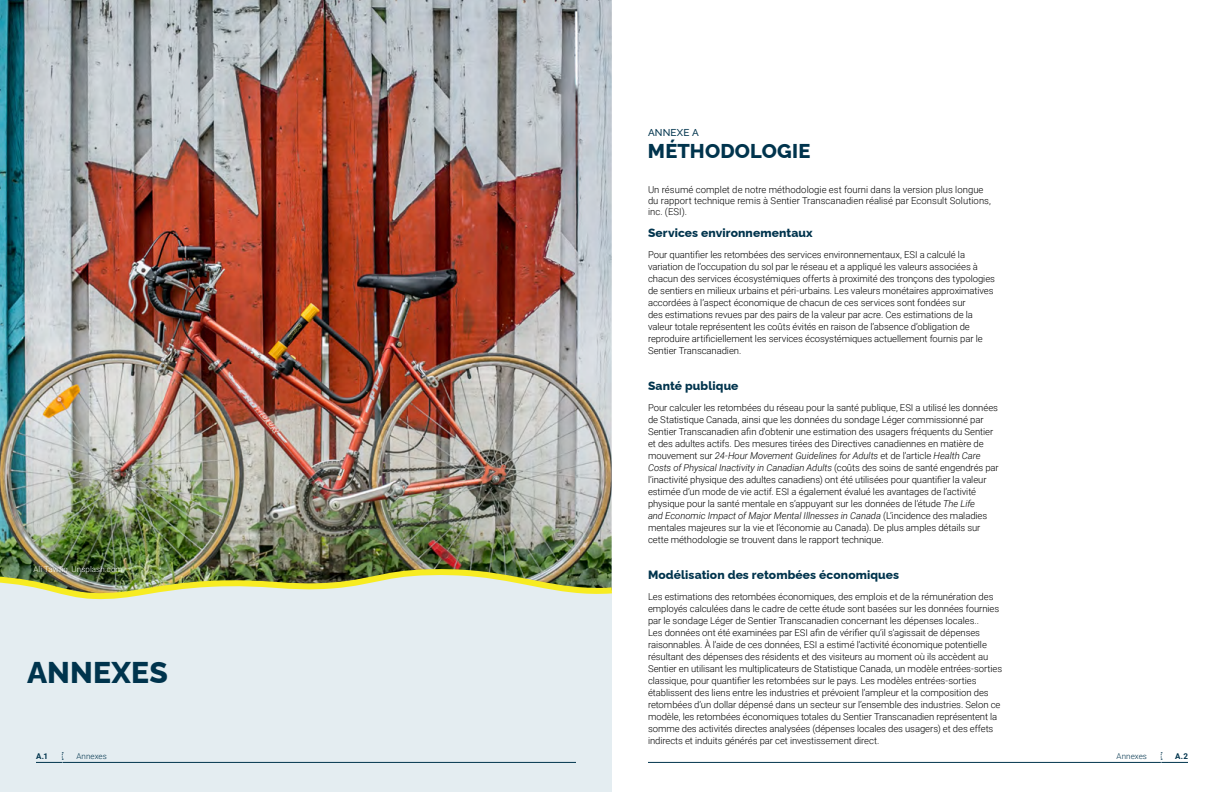
<style>
.page{position:relative;width:1224px;height:792px;background:#fff}
.page>*{position:absolute;margin:0;border:0;box-sizing:border-box;transform-origin:0 0}
.t1{font:800 30px "Raleway";letter-spacing:.01em;color:#00344d}
.t2{font:800 20px "Raleway";letter-spacing:.01em;color:#00344d}
.t3{font:800 12px "Raleway";letter-spacing:.01em;color:#00344d}
.t4{font:500 10px "Raleway";letter-spacing:.015em;color:#00344d}
.t5{font:300 9.5px/12px "Roboto";letter-spacing:-.005em;color:#000}
.t6{font:300 8px "Roboto";letter-spacing:.01em;color:#fff}
.t7{font:300 8px "Roboto";letter-spacing:.01em;color:#00344d}
.t8{font:700 8px "Roboto";color:#00344d}
.s1{font-style:italic}
</style>
<div class="page">
<div style="left:0;top:538px;width:611px;height:254px;background:#e4edf1"></div>
<img style="left:0;top:0;width:612px;height:568px">
<img style="left:0;top:568px;width:612px;height:36px">
<hr style="left:648px;top:762px;width:513px;height:1px;background:#00344d">
<svg style="left:1161px;top:753px;width:27px;height:10px"></svg>
<hr style="left:62px;top:762px;width:514px;height:1px;background:#00344d">
<svg style="left:36px;top:753px;width:27px;height:10px"></svg>
<p class="t6" style="left:33px;top:564px;width:91px">Ali Tawfiq, Unsplash.com</p>
<h1 class="t1" style="left:27px;top:648px;width:142px">ANNEXES</h1>
<p class="t4" style="left:648px;top:125px;width:53px">ANNEXE A</p>
<h2 class="t2" style="left:648px;top:135px;width:164px">MÉTHODOLOGIE</h2>
<p class="t5" style="left:648px;top:183px;width:344px;line-height:11px">Un résumé complet de notre méthodologie est fourni dans la version plus longue du rapport technique remis à Sentier Transcanadien réalisé par Econsult Solutions, inc. (ESI).</p>
<p class="t3" style="left:648px;top:223px;width:166px">Services environnementaux</p>
<p class="t5" style="left:648px;top:248px;width:348px">Pour quantifier les retombées des services environnementaux, ESI a calculé la variation de l’occupation du sol par le réseau et a appliqué les valeurs associées à chacun des services écosystémiques offerts à proximité des tronçons des typologies de sentiers en milieux urbains et péri-urbains. Les valeurs monétaires approximatives accordées à l’aspect économique de chacun de ces services sont fondées sur<br>des estimations revues par des pairs de la valeur par acre. Ces estimations de la valeur totale représentent les coûts évités en raison de l’absence d’obligation de reproduire artificiellement les services écosystémiques actuellement fournis par le Sentier Transcanadien.</p>
<p class="t3" style="left:648px;top:376px;width:92px">Santé publique</p>
<p class="t5" style="left:648px;top:401px;width:352px">Pour calculer les retombées du réseau pour la santé publique, ESI a utilisé les données de Statistique Canada, ainsi que les données du sondage Léger commissionné par Sentier Transcanadien afin d’obtenir une estimation des usagers fréquents du Sentier et des adultes actifs. Des mesures tirées des Directives canadiennes en matière de mouvement sur <span class="s1">24-Hour Movement Guidelines for Adults</span> et de l’article <span class="s1">Health Care Costs of Physical Inactivity in Canadian Adults</span> (coûts des soins de santé engendrés par l’inactivité physique des adultes canadiens) ont été utilisées pour quantifier la valeur estimée d’un mode de vie actif. ESI a également évalué les avantages de l’activité physique pour la santé mentale en s’appuyant sur les données de l’étude <span class="s1">The Life<br>and Economic Impact of Major Mental Illnesses in Canada</span> (L’incidence des maladies mentales majeures sur la vie et l’économie au Canada). De plus amples détails sur cette méthodologie se trouvent dans le rapport technique.</p>
<p class="t3" style="left:648px;top:565px;width:253px">Modélisation des retombées économiques</p>
<p class="t5" style="left:648px;top:590px;width:356px">Les estimations des retombées économiques, des emplois et de la rémunération des employés calculées dans le cadre de cette étude sont basées sur les données fournies par le sondage Léger de Sentier Transcanadien concernant les dépenses locales..<br>Les données ont été examinées par ESI afin de vérifier qu’il s’agissait de dépenses raisonnables. À l’aide de ces données, ESI a estimé l’activité économique potentielle résultant des dépenses des résidents et des visiteurs au moment où ils accèdent au Sentier en utilisant les multiplicateurs de Statistique Canada, un modèle entrées-sorties classique, pour quantifier les retombées sur le pays. Les modèles entrées-sorties établissent des liens entre les industries et prévoient l’ampleur et la composition des retombées d’un dollar dépensé dans un secteur sur l’ensemble des industries. Selon ce modèle, les retombées économiques totales du Sentier Transcanadien représentent la somme des activités directes analysées (dépenses locales des usagers) et des effets indirects et induits générés par cet investissement direct.</p>
<p class="t8" style="left:36px;top:751px;width:14px">A.1</p>
<p class="t7" style="left:76px;top:751px;width:32px">Annexes</p>
<p class="t7" style="left:1117px;top:751px;width:32px">Annexes</p>
<p class="t8" style="left:1175px;top:751px;width:14px">A.2</p>
</div>
